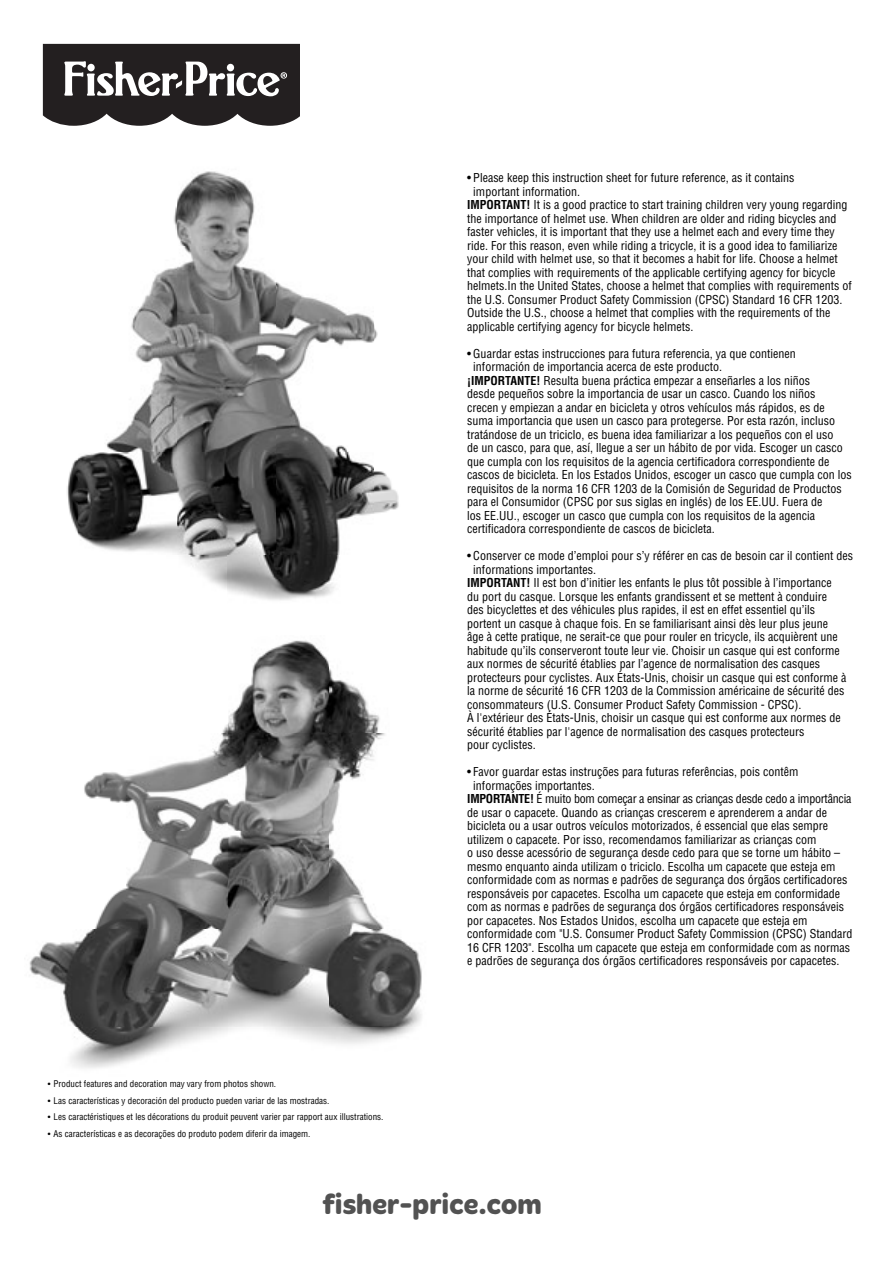
<style>
.page{position:relative;width:894px;height:1263px;background:#fff}
.page>*{position:absolute;margin:0;border:0;box-sizing:border-box;transform-origin:0 0}
.t1{font:700 28.5px "Merge Pro";color:#525252}
.t2{font:condensed 12px "Helvetica LT Std";color:#000}
.t3{font:condensed 12px "Helvetica LT Std";letter-spacing:-.02em;color:#000}
.t4{font:condensed 9px "Helvetica LT Std";color:#000}
.s1{font-family:"Myriad Pro";font-stretch:normal;font-size:12px}
.s2{font-weight:700}
</style>
<div class="page">
<img style="left:67px;top:171px;width:332px;height:429px">
<svg style="left:43px;top:44px;width:257px;height:82px"></svg>
<img style="left:29px;top:640px;width:393px;height:428px">
<p class="t4" style="left:48px;top:1081px;width:230px"><span class="s1">•</span> Product features and decoration may vary from photos shown.</p>
<p class="t4" style="left:48px;top:1097px;width:283px"><span class="s1">•</span> Las características y decoración del producto pueden variar de las mostradas.</p>
<p class="t4" style="left:48px;top:1114px;width:337px"><span class="s1">•</span> Les caractéristiques et les décorations du produit peuvent varier par rapport aux illustrations.</p>
<p class="t4" style="left:48px;top:1130px;width:264px"><span class="s1">•</span> As características e as decorações do produto podem diferir da imagem.</p>
<p class="t2" style="left:467px;top:173px;width:328px">• Please keep this instruction sheet for future reference, as it contains</p>
<p class="t2" style="left:473px;top:187px;width:108px">important information.</p>
<p class="t2" style="left:467px;top:200px;width:381px"><span class="s2">IMPORTANT!</span> It is a good practice to start training children very young regarding</p>
<p class="t2" style="left:467px;top:214px;width:370px">the importance of helmet use. When children are older and riding bicycles and</p>
<p class="t2" style="left:467px;top:227px;width:369px">faster vehicles, it is important that they use a helmet each and every time they</p>
<p class="t2" style="left:467px;top:241px;width:371px">ride. For this reason, even while riding a tricycle, it is a good idea to familiarize</p>
<p class="t2" style="left:467px;top:254px;width:372px">your child with helmet use, so that it becomes a habit for life. Choose a helmet</p>
<p class="t2" style="left:467px;top:268px;width:369px">that complies with requirements of the applicable certifying agency for bicycle</p>
<p class="t2" style="left:467px;top:281px;width:386px">helmets.In the United States, choose a helmet that complies with requirements of</p>
<p class="t2" style="left:467px;top:295px;width:376px">the U.S. Consumer Product Safety Commission (CPSC) Standard 16 CFR 1203.</p>
<p class="t2" style="left:467px;top:308px;width:364px">Outside the U.S., choose a helmet that complies with the requirements of the</p>
<p class="t2" style="left:467px;top:322px;width:227px">applicable certifying agency for bicycle helmets.</p>
<p class="t2" style="left:467px;top:349px;width:330px">• Guardar estas instrucciones para futura referencia, ya que contienen</p>
<p class="t2" style="left:473px;top:362px;width:250px">información de importancia acerca de este producto.</p>
<p class="t2" style="left:467px;top:376px;width:344px"><span class="s2">¡IMPORTANTE!</span> Resulta buena práctica empezar a enseñarles a los niños</p>
<p class="t2" style="left:467px;top:389px;width:349px">desde pequeños sobre la importancia de usar un casco. Cuando los niños</p>
<p class="t2" style="left:467px;top:403px;width:359px">crecen y empiezan a andar en bicicleta y otros vehículos más rápidos, es de</p>
<p class="t2" style="left:467px;top:416px;width:369px">suma importancia que usen un casco para protegerse. Por esta razón, incluso</p>
<p class="t2" style="left:467px;top:430px;width:367px">tratándose de un triciclo, es buena idea familiarizar a los pequeños con el uso</p>
<p class="t2" style="left:467px;top:443px;width:377px">de un casco, para que, así, llegue a ser un hábito de por vida. Escoger un casco</p>
<p class="t2" style="left:467px;top:457px;width:363px">que cumpla con los requisitos de la agencia certificadora correspondiente de</p>
<p class="t2" style="left:467px;top:470px;width:386px">cascos de bicicleta. En los Estados Unidos, escoger un casco que cumpla con los</p>
<p class="t2" style="left:467px;top:484px;width:376px">requisitos de la norma 16 CFR 1203 de la Comisión de Seguridad de Productos</p>
<p class="t2" style="left:467px;top:497px;width:356px">para el Consumidor (CPSC por sus siglas en inglés) de los EE.UU. Fuera de</p>
<p class="t2" style="left:467px;top:511px;width:349px">los EE.UU., escoger un casco que cumpla con los requisitos de la agencia</p>
<p class="t2" style="left:467px;top:524px;width:249px">certificadora correspondiente de cascos de bicicleta.</p>
<p class="t2" style="left:467px;top:551px;width:387px">• Conserver ce mode d’emploi pour s’y référer en cas de besoin car il contient des</p>
<p class="t2" style="left:473px;top:565px;width:124px">informations importantes.</p>
<p class="t2" style="left:467px;top:578px;width:366px"><span class="s2">IMPORTANT!</span> Il est bon d’initier les enfants le plus tôt possible à l’importance</p>
<p class="t2" style="left:467px;top:592px;width:361px">du port du casque. Lorsque les enfants grandissent et se mettent à conduire</p>
<p class="t2" style="left:467px;top:605px;width:349px">des bicyclettes et des véhicules plus rapides, il est en effet essentiel qu’ils</p>
<p class="t2" style="left:467px;top:619px;width:362px">portent un casque à chaque fois. En se familiarisant ainsi dès leur plus jeune</p>
<p class="t2" style="left:467px;top:632px;width:372px">âge à cette pratique, ne serait-ce que pour rouler en tricycle, ils acquièrent une</p>
<p class="t2" style="left:467px;top:646px;width:374px">habitude qu’ils conserveront toute leur vie. Choisir un casque qui est conforme</p>
<p class="t2" style="left:467px;top:659px;width:354px">aux normes de sécurité établies par l’agence de normalisation des casques</p>
<p class="t2" style="left:467px;top:673px;width:380px">protecteurs pour cyclistes. Aux États-Unis, choisir un casque qui est conforme à</p>
<p class="t2" style="left:467px;top:686px;width:378px">la norme de sécurité 16 CFR 1203 de la Commission américaine de sécurité des</p>
<p class="t2" style="left:467px;top:700px;width:335px">consommateurs (U.S. Consumer Product Safety Commission - CPSC).</p>
<p class="t2" style="left:467px;top:713px;width:375px">À l'extérieur des États-Unis, choisir un casque qui est conforme aux normes de</p>
<p class="t2" style="left:467px;top:727px;width:338px">sécurité établies par l'agence de normalisation des casques protecteurs</p>
<p class="t2" style="left:467px;top:740px;width:70px">pour cyclistes.</p>
<p class="t2" style="left:467px;top:767px;width:332px">• Favor guardar estas instruções para futuras referências, pois contêm</p>
<p class="t2" style="left:473px;top:781px;width:123px">informações importantes.</p>
<p class="t3" style="left:467px;top:794px;width:385px"><span class="s2">IMPORTANTE!</span> É muito bom começar a ensinar as crianças desde cedo a importância</p>
<p class="t2" style="left:467px;top:808px;width:361px">de usar o capacete. Quando as crianças crescerem e aprenderem a andar de</p>
<p class="t2" style="left:467px;top:821px;width:362px">bicicleta ou a usar outros veículos motorizados, é essencial que elas sempre</p>
<p class="t2" style="left:467px;top:835px;width:350px">utilizem o capacete. Por isso, recomendamos familiarizar as crianças com</p>
<p class="t2" style="left:467px;top:848px;width:374px">o uso desse acessório de segurança desde cedo para que se torne um hábito –</p>
<p class="t2" style="left:467px;top:862px;width:369px">mesmo enquanto ainda utilizam o triciclo. Escolha um capacete que esteja em</p>
<p class="t2" style="left:467px;top:875px;width:381px">conformidade com as normas e padrões de segurança dos órgãos certificadores</p>
<p class="t2" style="left:467px;top:889px;width:374px">responsáveis por capacetes. Escolha um capacete que esteja em conformidade</p>
<p class="t2" style="left:467px;top:902px;width:378px">com as normas e padrões de segurança dos órgãos certificadores responsáveis</p>
<p class="t2" style="left:467px;top:916px;width:341px">por capacetes. Nos Estados Unidos, escolha um capacete que esteja em</p>
<p class="t2" style="left:467px;top:929px;width:386px">conformidade com "U.S. Consumer Product Safety Commission (CPSC) Standard</p>
<p class="t2" style="left:467px;top:943px;width:384px">16 CFR 1203". Escolha um capacete que esteja em conformidade com as normas</p>
<p class="t2" style="left:467px;top:956px;width:373px">e padrões de segurança dos órgãos certificadores responsáveis por capacetes.</p>
<h1 class="t1" style="left:322px;top:1193px;width:220px">fisher-price.com</h1>
</div>
